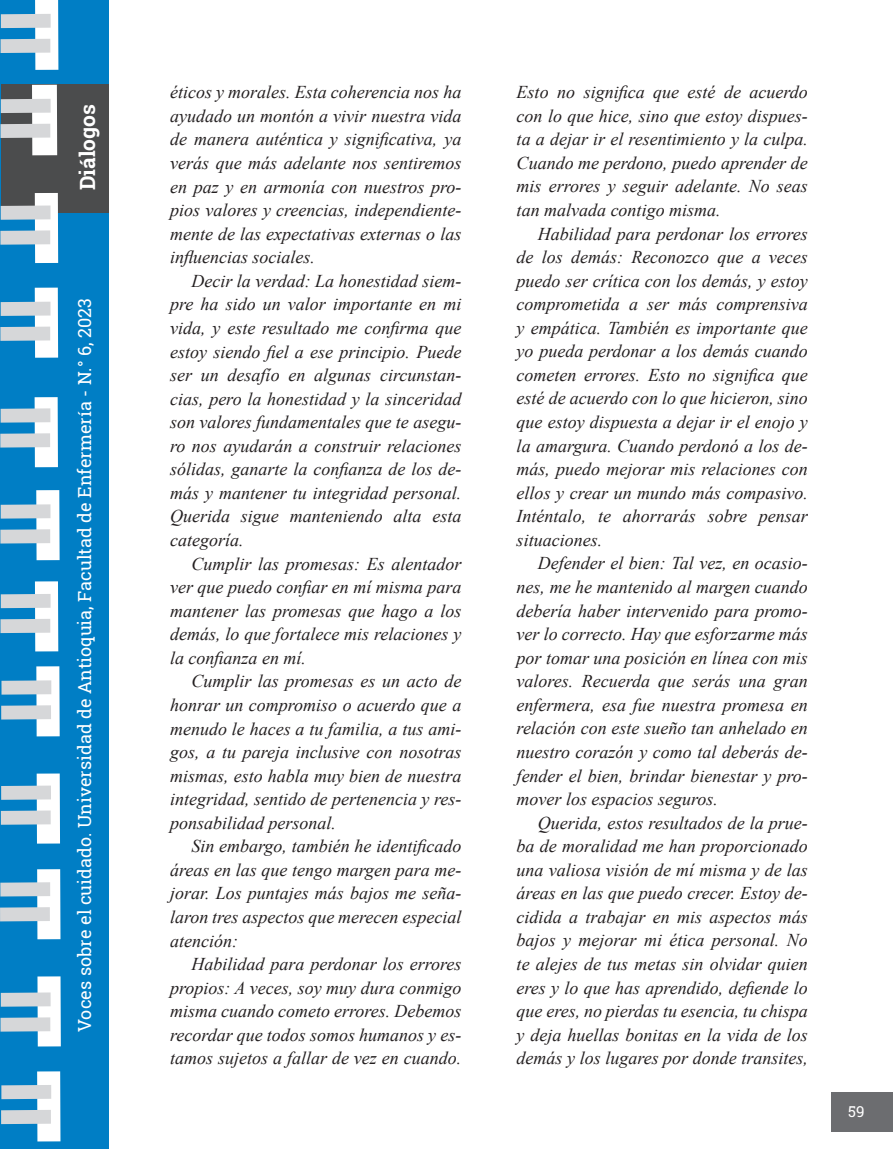
<style>
.page{position:relative;width:893px;height:1149px;background:#fff}
.page>*{position:absolute;margin:0;border:0;box-sizing:border-box;transform-origin:0 0}
.t1{font:700 21px "Roboto Slab";color:#fff}
.t2{font:italic 18px/23.5px "Times New Roman";color:#231f20;text-align:justify}
.t3{font:18px "Roboto Slab";color:#fff}
.t4{font:15px "Roboto Slab";color:#fff}
</style>
<div class="page">
<div style="left:0;top:0;width:108px;height:1148px;background:#007ec5"></div>
<div style="left:35px;top:581px;width:23px;height:70px;background:#fff"></div>
<div style="left:0;top:618px;width:50px;height:15px;background:#d6d7d9"></div>
<div style="left:1px;top:593px;width:50px;height:15px;background:#d6d7d9"></div>
<div style="left:37px;top:1070px;width:23px;height:71px;background:#fff"></div>
<div style="left:1px;top:1109px;width:50px;height:14px;background:#d6d7d9"></div>
<div style="left:1px;top:1084px;width:50px;height:14px;background:#d6d7d9"></div>
<div style="left:37px;top:976px;width:24px;height:70px;background:#fff"></div>
<div style="left:0;top:1017px;width:50px;height:14px;background:#d6d7d9"></div>
<div style="left:1px;top:992px;width:50px;height:14px;background:#d6d7d9"></div>
<div style="left:37px;top:868px;width:23px;height:71px;background:#fff"></div>
<div style="left:0;top:906px;width:50px;height:15px;background:#d6d7d9"></div>
<div style="left:0;top:882px;width:50px;height:14px;background:#d6d7d9"></div>
<div style="left:37px;top:773px;width:23px;height:70px;background:#fff"></div>
<div style="left:1px;top:810px;width:50px;height:14px;background:#d6d7d9"></div>
<div style="left:1px;top:785px;width:50px;height:14px;background:#d6d7d9"></div>
<div style="left:36px;top:666px;width:24px;height:70px;background:#fff"></div>
<div style="left:1px;top:705px;width:50px;height:14px;background:#d6d7d9"></div>
<div style="left:1px;top:680px;width:50px;height:14px;background:#d6d7d9"></div>
<div style="left:35px;top:0;width:23px;height:70px;background:#fff"></div>
<div style="left:1px;top:39px;width:49px;height:14px;background:#d6d7d9"></div>
<div style="left:1px;top:14px;width:50px;height:14px;background:#d6d7d9"></div>
<div style="left:36px;top:490px;width:24px;height:70px;background:#fff"></div>
<div style="left:0;top:529px;width:50px;height:14px;background:#d6d7d9"></div>
<div style="left:1px;top:504px;width:50px;height:14px;background:#d6d7d9"></div>
<div style="left:35px;top:397px;width:23px;height:70px;background:#fff"></div>
<div style="left:0;top:433px;width:50px;height:14px;background:#d6d7d9"></div>
<div style="left:1px;top:408px;width:49px;height:14px;background:#d6d7d9"></div>
<div style="left:35px;top:287px;width:23px;height:70px;background:#fff"></div>
<div style="left:0;top:326px;width:50px;height:15px;background:#d6d7d9"></div>
<div style="left:1px;top:301px;width:50px;height:15px;background:#d6d7d9"></div>
<hr style="left:0;top:1091px;width:1px;height:39px;background:#6c6d70">
<div style="left:831px;top:1091px;width:62px;height:39px;background:#6c6d70"></div>
<div style="left:1px;top:84px;width:107px;height:129px;background:#4b4c4d"></div>
<div style="left:32px;top:85px;width:25px;height:70px;background:#fff"></div>
<div style="left:0;top:124px;width:50px;height:14px;background:#d6d7d9"></div>
<div style="left:1px;top:99px;width:50px;height:14px;background:#d6d7d9"></div>
<div style="left:35px;top:193px;width:23px;height:70px;background:#fff"></div>
<div style="left:0;top:230px;width:50px;height:14px;background:#d6d7d9"></div>
<div style="left:1px;top:205px;width:50px;height:15px;background:#d6d7d9"></div>
<p class="t1" style="left:73px;top:190px;width:87px;rotate:-90deg">Diálogos</p>
<p class="t3" style="left:72px;top:1031px;width:735px;rotate:-90deg">Voces sobre el cuidado. Universidad de Antioquia, Facultad de Enfermería - N.° 6, 2023</p>
<p class="t2" style="left:170px;top:80px;width:293px">éticos y morales. Esta coherencia nos ha ayudado un montón a vivir nuestra vida de manera auténtica y significativa, ya verás que más adelante nos sentiremos en paz y en armonía con nuestros pro&shy;pios valores y creencias, independiente&shy;mente de las expectativas externas o las influencias sociales.</p>
<p class="t2" style="left:170px;top:268px;width:293px;text-indent:21px">Decir la verdad: La honestidad siem&shy;pre ha sido un valor importante en mi vida, y este resultado me confirma que estoy siendo fiel a ese principio. Puede ser un desafío en algunas circunstan&shy;cias, pero la honestidad y la sinceridad son valores fundamentales que te asegu&shy;ro nos ayudarán a construir relaciones sólidas, ganarte la confianza de los de&shy;más y mantener tu integridad personal.<br>Querida sigue manteniendo alta esta categoría.</p>
<p class="t2" style="left:170px;top:551px;width:293px;text-indent:21px">Cumplir las promesas: Es alentador ver que puedo confiar en mí misma para mantener las promesas que hago a los demás, lo que fortalece mis relaciones y la confianza en mí.</p>
<p class="t2" style="left:170px;top:669px;width:293px;text-indent:21px">Cumplir las promesas es un acto de honrar un compromiso o acuerdo que a menudo le haces a tu familia, a tus ami&shy;gos, a tu pareja inclusive con nosotras mismas, esto habla muy bien de nuestra integridad, sentido de pertenencia y res&shy;ponsabilidad personal.</p>
<p class="t2" style="left:170px;top:833px;width:293px;text-indent:21px">Sin embargo, también he identificado áreas en las que tengo margen para me&shy;jorar. Los puntajes más bajos me seña&shy;laron tres aspectos que merecen especial atención:</p>
<p class="t2" style="left:170px;top:951px;width:293px;text-indent:21px">Habilidad para perdonar los errores propios: A veces, soy muy dura conmigo misma cuando cometo errores. Debemos recordar que todos somos humanos y es&shy;tamos sujetos a fallar de vez en cuando.</p>
<p class="t2" style="left:517px;top:80px;width:293px">Esto no significa que esté de acuerdo con lo que hice, sino que estoy dispues&shy;ta a dejar ir el resentimiento y la culpa.<br>Cuando me perdono, puedo aprender de mis errores y seguir adelante. No seas tan malvada contigo misma.</p>
<p class="t2" style="left:517px;top:221px;width:293px;text-indent:21px">Habilidad para perdonar los errores de los demás: Reconozco que a veces puedo ser crítica con los demás, y estoy comprometida a ser más comprensiva y empática. También es importante que yo pueda perdonar a los demás cuando cometen errores. Esto no significa que esté de acuerdo con lo que hicieron, sino que estoy dispuesta a dejar ir el enojo y la amargura. Cuando perdonó a los de&shy;más, puedo mejorar mis relaciones con ellos y crear un mundo más compasivo.<br>Inténtalo, te ahorrarás sobre pensar situaciones.</p>
<p class="t2" style="left:517px;top:551px;width:293px;text-indent:21px">Defender el bien: Tal vez, en ocasio&shy;nes, me he mantenido al margen cuando debería haber intervenido para promo&shy;ver lo correcto. Hay que esforzarme más por tomar una posición en línea con mis valores. Recuerda que serás una gran enfermera, esa fue nuestra promesa en relación con este sueño tan anhelado en nuestro corazón y como tal deberás de&shy;fender el bien, brindar bienestar y pro&shy;mover los espacios seguros.</p>
<p class="t2" style="left:517px;top:810px;width:293px;text-indent:21px">Querida, estos resultados de la prue&shy;ba de moralidad me han proporcionado una valiosa visión de mí misma y de las áreas en las que puedo crecer. Estoy de&shy;cidida a trabajar en mis aspectos más bajos y mejorar mi ética personal. No te alejes de tus metas sin olvidar quien eres y lo que has aprendido, defiende lo que eres, no pierdas tu esencia, tu chispa y deja huellas bonitas en la vida de los demás y los lugares por donde transites,</p>
<p class="t4" style="left:848px;top:1100px;width:18px">59</p>
</div>
